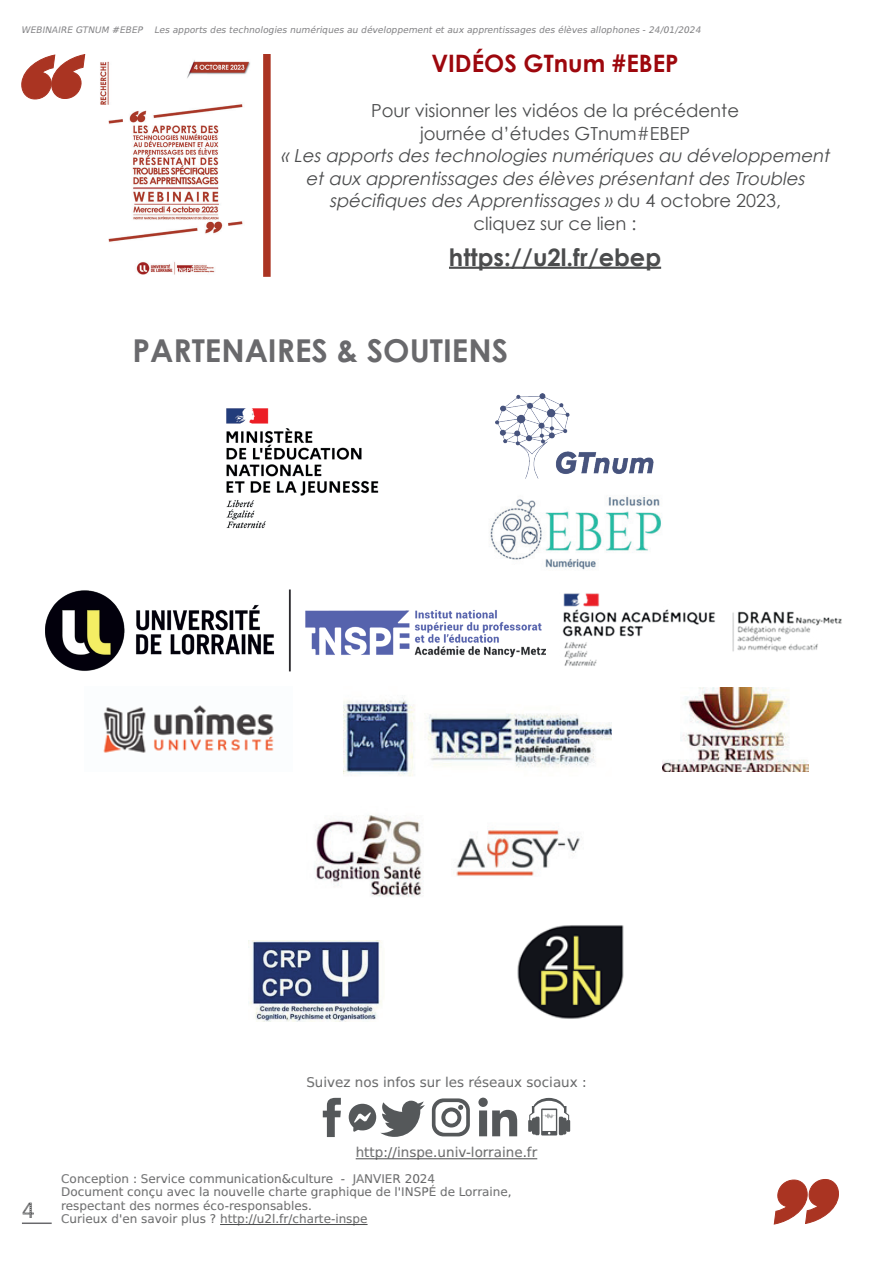
<style>
.page{position:relative;width:893px;height:1263px;background:#fff}
.page>*{position:absolute;margin:0;border:0;box-sizing:border-box;transform-origin:0 0}
.t1{font:700 31.5px "Century Gothic";color:#69696c}
.t2{font:700 24px "Century Gothic";color:#4b4c4d}
.t3{font:700 24px "Century Gothic";color:#9d070d}
.t4{font:21px "Spranq eco sans";color:#4b4c4d}
.t5{font:italic 18px/22.5px "Century Gothic";color:#4b4c4d;text-align:center}
.t6{font:18px/22.5px "Century Gothic";color:#4b4c4d;text-align:center}
.t7{font:13.5px "Spranq eco sans";color:#4b4c4d}
.t8{font:12px/13.5px "Spranq eco sans";color:#4b4c4d}
.t9{font:italic 9px "Spranq eco sans";color:#69696c}
.s1{font-style:normal}
</style>
<div class="page">
<hr style="left:22px;top:1222px;width:30px;height:2px;background:#69696c">
<svg style="left:21px;top:54px;width:65px;height:46px"></svg>
<svg style="left:773px;top:1179px;width:66px;height:46px"></svg>
<hr style="left:220px;top:1224px;width:148px;height:1px;background:#4b4c4d">
<svg style="left:432px;top:1098px;width:38px;height:38px"></svg>
<svg style="left:323px;top:1098px;width:18px;height:39px"></svg>
<svg style="left:349px;top:1101px;width:76px;height:36px"></svg>
<svg style="left:478px;top:1097px;width:39px;height:39px"></svg>
<svg style="left:528px;top:1098px;width:42px;height:37px"></svg>
<hr style="left:356px;top:1158px;width:181px;height:1px;background:#4b4c4d">
<img style="left:517px;top:925px;width:107px;height:94px">
<img style="left:45px;top:589px;width:500px;height:83px">
<img style="left:451px;top:828px;width:129px;height:48px">
<img style="left:248px;top:941px;width:134px;height:81px">
<img style="left:314px;top:815px;width:108px;height:82px">
<img style="left:562px;top:593px;width:280px;height:73px">
<img style="left:490px;top:496px;width:172px;height:74px">
<img style="left:344px;top:699px;width:267px;height:77px">
<img style="left:103px;top:705px;width:171px;height:48px">
<img style="left:663px;top:687px;width:145px;height:85px">
<img style="left:226px;top:408px;width:153px;height:121px">
<img style="left:496px;top:394px;width:158px;height:85px">
<hr style="left:449px;top:267px;width:212px;height:2px;background:#4b4c4d">
<img style="left:100px;top:60px;width:150px;height:215px">
<div style="left:263px;top:54px;width:8px;height:223px;background:#aa3422"></div>
<p class="t9" style="left:21px;top:24px;width:683px">WEBINAIRE GTNUM #EBEP Les apports des technologies numériques au développement et aux apprentissages des élèves allophones - 24/01/2024</p>
<h2 class="t3" style="left:431px;top:45px;width:249px">VIDÉOS GTnum #EBEP</h2>
<h3 class="t6" style="left:371px;top:99px;width:369px">Pour visionner les vidéos de la précédente journée d’études GTnum#EBEP</h3>
<h3 class="t5" style="left:281px;top:144px;width:554px">«Lesapportsdestechnologiesnumériquesau développement etaux apprentissagesdesélèvesprésentantdesTroubles spécifiquesdesApprentissages»<span class="s1">d u 4 o c t o b re 2 0 2 3 ,<br>cliquez sur ce lien :</span></h3>
<h2 class="t2" style="left:449px;top:239px;width:214px">https://u2l.fr/ebep</h2>
<h1 class="t1" style="left:133px;top:326px;width:377px">PARTENAIRES &amp; SOUTIENS</h1>
<p class="t7" style="left:306px;top:1074px;width:282px">Suivez nos infos sur les réseaux sociaux :</p>
<h3 class="t4" style="left:22px;top:1198px;width:15px">4</h3>
<p class="t7" style="left:356px;top:1144px;width:183px">http://inspe.univ-lorraine.fr</p>
<p class="t8" style="left:61px;top:1171px;width:452px">Conception : Service communication&amp;culture - JANVIER 2024<br>Document conçu avec la nouvelle charte graphique de l'INSPÉ de Lorraine, respectant des normes éco-responsables.<br>Curieux d'en savoir plus ? http://u2l.fr/charte-inspe</p>
</div>
